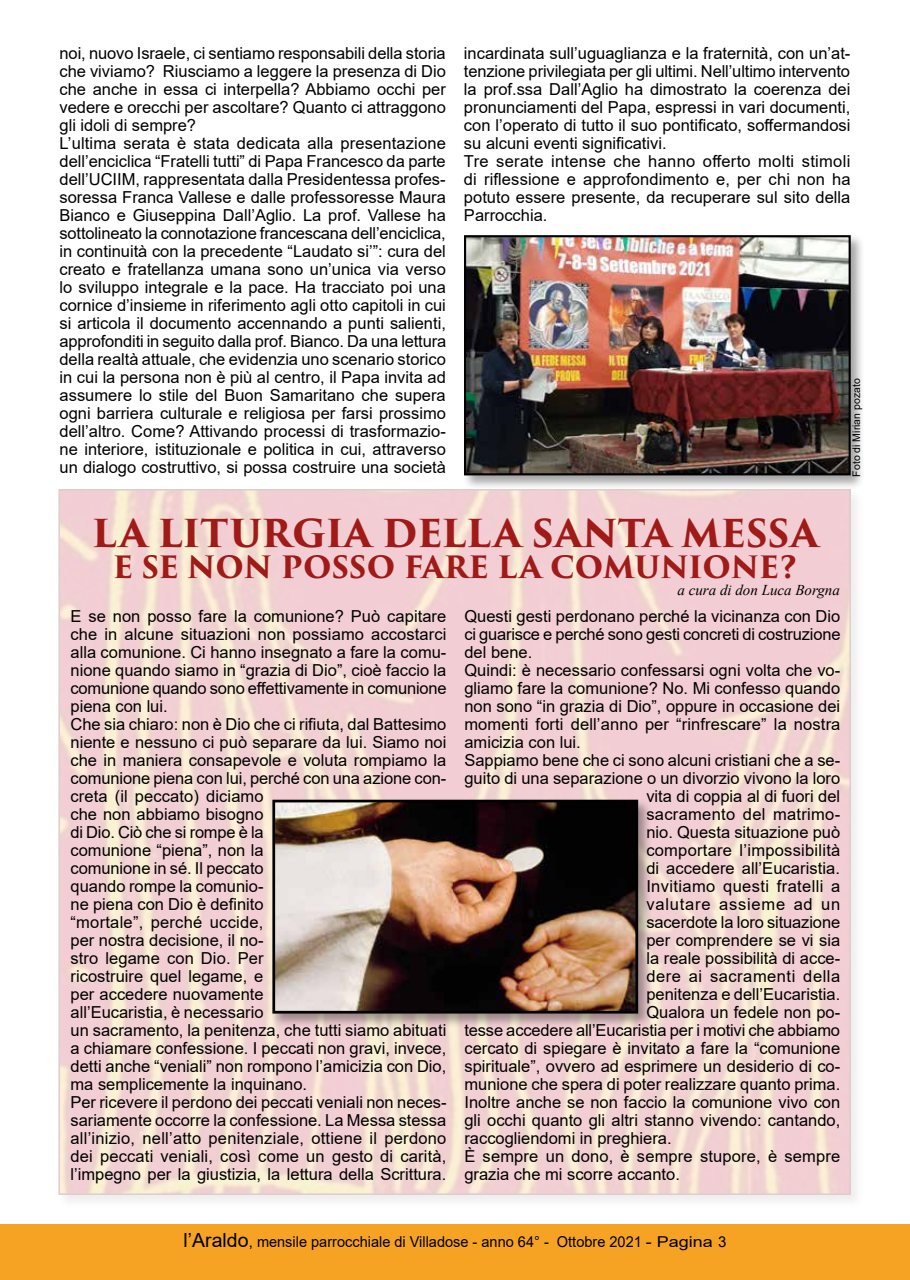
<style>
.page{position:relative;width:910px;height:1280px;background:#fff}
.page>*{position:absolute;margin:0;border:0;box-sizing:border-box;transform-origin:0 0}
.t1{font:700 37.5px "Trajan Pro 3";color:#a01a17}
.t2{font:700 30px "Trajan Pro 3";color:#a01a17}
.t3{font:16.5px/18px "Arial";color:#000}
.t4{font:16.5px "Arial";letter-spacing:.025em;color:#000}
.t5{font:16.5px "Arial";letter-spacing:.02em;color:#000}
.t6{font:16.5px "Arial";letter-spacing:.03em;color:#000}
.t7{font:16.5px "Arial";letter-spacing:.05em;color:#000}
.t8{font:15px "Arial";color:#000}
.t9{font:italic 15px "Times New Roman";color:#000}
.t10{font:10.5px "Arial";color:#000}
.s1{font-size:19.5px}
</style>
<div class="page">
<div style="left:0;top:1224px;width:910px;height:56px;background:#f6a324"></div>
<div style="left:57px;top:487px;width:809px;height:722px;background:#000;opacity:.35"></div>
<img style="left:61px;top:492px;width:787px;height:700px">
<div style="left:270px;top:798px;width:382px;height:230px;background:#000;opacity:.35"></div>
<img style="left:276px;top:804px;width:358px;height:205px">
<div style="left:272px;top:800px;width:366px;height:213px;border:3px solid #000"></div>
<div style="left:462px;top:233px;width:403px;height:257px;background:#000;opacity:.35"></div>
<img style="left:467px;top:238px;width:381px;height:234px">
<div style="left:464px;top:235px;width:387px;height:240px;border:2px solid #000"></div>
<p class="t3" style="left:60px;top:44px;width:388px">noi, nuovo Israele, ci sentiamo responsabili della storia che viviamo? Riusciamo a leggere la presenza di Dio che anche in essa ci interpella? Abbiamo occhi per vedere e orecchi per ascoltare? Quanto ci attraggono gli idoli di sempre?<br>L’ultima serata è stata dedicata alla presentazione dell’enciclica “Fratelli tutti” di Papa Francesco da parte dell’UCIIM, rappresentata dalla Presidentessa profes&shy;soressa Franca Vallese e dalle professoresse Maura Bianco e Giuseppina Dall’Aglio. La prof. Vallese ha sottolineato la connotazione francescana dell’enciclica, in continuità con la precedente “Laudato si’”: cura del creato e fratellanza umana sono un’unica via verso lo sviluppo integrale e la pace. Ha tracciato poi una cornice d’insieme in riferimento agli otto capitoli in cui si articola il documento accennando a punti salienti, approfonditi in seguito dalla prof. Bianco. Da una lettura della realtà attuale, che evidenzia uno scenario storico in cui la persona non è più al centro, il Papa invita ad assumere lo stile del Buon Samaritano che supera ogni barriera culturale e religiosa per farsi prossimo dell’altro. Come? Attivando processi di trasformazio&shy;ne interiore, istituzionale e politica in cui, attraverso un dialogo costruttivo, si possa costruire una società</p>
<p class="t3" style="left:464px;top:44px;width:388px">incardinata sull’uguaglianza e la fraternità, con un’at&shy;tenzione privilegiata per gli ultimi. Nell’ultimo intervento la prof.ssa Dall’Aglio ha dimostrato la coerenza dei pronunciamenti del Papa, espressi in vari documenti, con l’operato di tutto il suo pontificato, soffermandosi su alcuni eventi significativi.<br>Tre serate intense che hanno offerto molti stimoli di riflessione e approfondimento e, per chi non ha potuto essere presente, da recuperare sul sito della Parrocchia.</p>
<p class="t10" style="left:849px;top:477px;width:100px;rotate:-90deg">Foto di Mirian pozato</p>
<h1 class="t1" style="left:92px;top:505px;width:728px">LA LITURGIA DELLA SANTA MESSA</h1>
<h2 class="t2" style="left:113px;top:545px;width:686px">E SE NON POSSO FARE LA COMUNIONE?</h2>
<p class="t9" style="left:677px;top:580px;width:164px">a cura di don Luca Borgna</p>
<p class="t3" style="left:71px;top:607px;width:378px">E se non posso fare la comunione? Può capitare che in alcune situazioni non possiamo accostarci alla comunione. Ci hanno insegnato a fare la comu&shy;nione quando siamo in “grazia di Dio”, cioè faccio la comunione quando sono effettivamente in comunione piena con lui.<br>Che sia chiaro: non è Dio che ci rifiuta, dal Battesimo niente e nessuno ci può separare da lui. Siamo noi che in maniera consapevole e voluta rompiamo la comunione piena con lui, perché con una azione con&shy;creta (il peccato) diciamo<br>che non abbiamo bisogno<br>di Dio. Ciò che si rompe è la<br>comunione “piena”, non la<br>comunione in sé. Il peccato<br>quando rompe la comunio-<br>ne piena con Dio è definito<br>“mortale”, perché uccide,<br>per nostra decisione, il no-<br>stro legame con Dio. Per<br>ricostruire quel legame, e<br>per accedere nuovamente<br>all’Eucaristia, è necessario<br>un sacramento, la penitenza, che tutti siamo abituati a chiamare confessione. I peccati non gravi, invece, detti anche “veniali” non rompono l’amicizia con Dio, ma semplicemente la inquinano.<br>Per ricevere il perdono dei peccati veniali non neces&shy;sariamente occorre la confessione. La Messa stessa all’inizio, nell’atto penitenziale, ottiene il perdono dei peccati veniali, così come un gesto di carità, l’impegno per la giustizia, la lettura della Scrittura.</p>
<p class="t3" style="left:464px;top:607px;width:377px">Questi gesti perdonano perché la vicinanza con Dio</p>
<p class="t3" style="left:464px;top:625px;width:378px">ci guarisce e perché sono gesti concreti di costruzione</p>
<p class="t3" style="left:464px;top:643px;width:69px">del bene.</p>
<p class="t3" style="left:464px;top:661px;width:377px">Quindi: è necessario confessarsi ogni volta che vo-</p>
<p class="t3" style="left:464px;top:679px;width:377px">gliamo fare la comunione? No. Mi confesso quando</p>
<p class="t3" style="left:464px;top:697px;width:377px">non sono “in grazia di Dio”, oppure in occasione dei</p>
<p class="t3" style="left:464px;top:715px;width:378px">momenti forti dell’anno per “rinfrescare” la nostra</p>
<p class="t3" style="left:464px;top:733px;width:118px">amicizia con lui.</p>
<p class="t3" style="left:464px;top:751px;width:377px">Sappiamo bene che ci sono alcuni cristiani che a se-</p>
<p class="t3" style="left:464px;top:769px;width:377px">guito di una separazione o un divorzio vivono la loro</p>
<p class="t3" style="left:646px;top:787px;width:195px">vita di coppia al di fuori del</p>
<p class="t5" style="left:646px;top:802px;width:195px">sacramento del matrimo-</p>
<p class="t3" style="left:646px;top:823px;width:195px">nio. Questa situazione può</p>
<p class="t3" style="left:646px;top:841px;width:196px">comportare l’impossibilità</p>
<p class="t3" style="left:646px;top:859px;width:195px">di accedere all’Eucaristia.</p>
<p class="t4" style="left:646px;top:874px;width:196px">Invitiamo questi fratelli a</p>
<p class="t7" style="left:646px;top:892px;width:196px">valutare assieme ad un</p>
<p class="t3" style="left:646px;top:913px;width:195px">sacerdote la loro situazione</p>
<p class="t3" style="left:646px;top:931px;width:195px">per comprendere se vi sia</p>
<p class="t3" style="left:646px;top:949px;width:195px">la reale possibilità di acce-</p>
<p class="t6" style="left:646px;top:964px;width:195px">dere ai sacramenti della</p>
<p class="t3" style="left:646px;top:985px;width:195px">penitenza e dell’Eucaristia.</p>
<p class="t3" style="left:646px;top:1003px;width:195px">Qualora un fedele non po-</p>
<p class="t3" style="left:464px;top:1021px;width:377px">tesse accedere all’Eucaristia per i motivi che abbiamo</p>
<p class="t3" style="left:464px;top:1039px;width:377px">cercato di spiegare è invitato a fare la “comunione</p>
<p class="t3" style="left:464px;top:1057px;width:377px">spirituale”, ovvero ad esprimere un desiderio di co-</p>
<p class="t3" style="left:464px;top:1075px;width:377px">munione che spera di poter realizzare quanto prima.</p>
<p class="t3" style="left:464px;top:1093px;width:377px">Inoltre anche se non faccio la comunione vivo con</p>
<p class="t3" style="left:464px;top:1111px;width:377px">gli occhi quanto gli altri stanno vivendo: cantando,</p>
<p class="t3" style="left:464px;top:1129px;width:209px">raccogliendomi in preghiera.</p>
<p class="t3" style="left:464px;top:1147px;width:377px">È sempre un dono, è sempre stupore, è sempre</p>
<p class="t3" style="left:464px;top:1165px;width:217px">grazia che mi scorre accanto.</p>
<p class="t8" style="left:184px;top:1232px;width:544px"><span class="s1">l’Araldo</span>, mensile parrocchiale di Villadose - anno 64° - Ottobre 2021 - Pagina 3</p>
</div>
